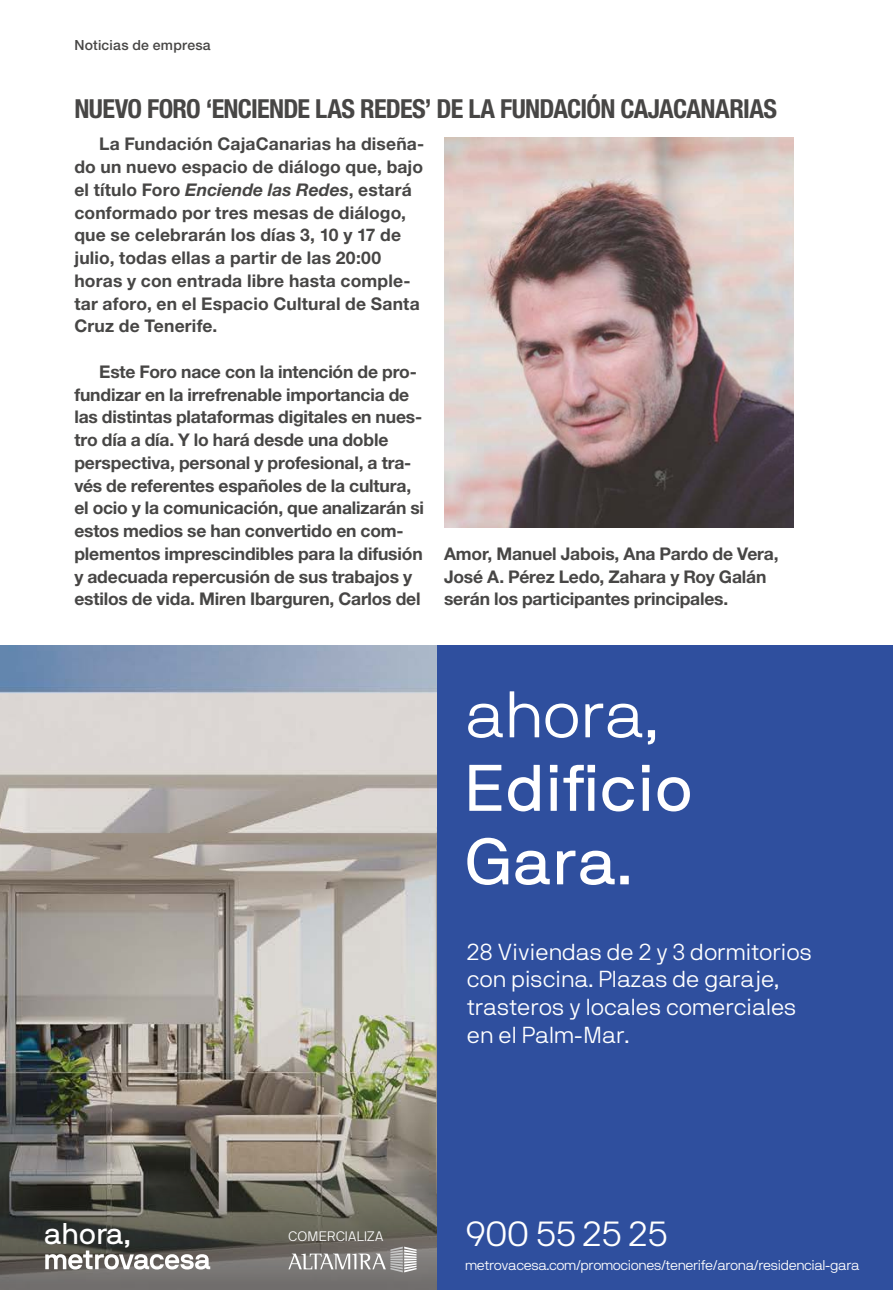
<style>
.page{position:relative;width:893px;height:1290px;background:#fff}
.page>*{position:absolute;margin:0;border:0;box-sizing:border-box;transform-origin:0 0}
.t1{font:65.27px/73.5px "NB International Pro";color:#fff}
.t2{font:300 65.27px "NB International Pro";color:#fff}
.t3{font:300 34.65px "NB International Pro";color:#fff}
.t4{font:29.75px "NB International Pro";color:#fff}
.t5{font:700 condensed 26.25px "Helvetica Neue LT Std";letter-spacing:-.025em;color:#474645}
.t6{font:300 23.1px/27.7px "NB International Pro";letter-spacing:-.005em;color:#fff}
.t7{font:700 17.5px/22.8px "Helvetica Neue LT Std";letter-spacing:-.01em;color:#474645}
.t8{font:700 17.5px/22.8px "Helvetica Neue LT Std";letter-spacing:.01em;color:#474645}
.t9{font:300 14px "NB International Pro";letter-spacing:-.03em;color:#fff}
.t10{font:500 14px "Helvetica Neue LT Std";letter-spacing:.015em;color:#474645}
.t11{font:300 13.65px "NB International Pro";color:#fff}
.s1{font-style:italic}
</style>
<div class="page">
<img style="left:444px;top:138px;width:350px;height:389px">
<img style="left:0;top:645px;width:438px;height:504px">
<svg style="left:0;top:1149px;width:438px;height:141px;background:#66645d"></svg>
<div style="left:438px;top:645px;width:455px;height:645px;background:#2f4f9e"></div>
<svg style="left:45px;top:1250px;width:165px;height:19px"></svg>
<svg style="left:288px;top:1246px;width:129px;height:26px;background:#969491"></svg>
<p class="t10" style="left:74px;top:36px;width:138px">Noticias de empresa</p>
<h3 class="t5" style="left:74px;top:93px;width:704px">NUEVO FORO ‘ENCIENDE LAS REDES’ DE LA FUNDACIÓN CAJACANARIAS</h3>
<p class="t8" style="left:74px;top:132px;width:351px;text-indent:25px">La Fundación CajaCanarias ha diseña&shy;do un nuevo espacio de diálogo que, bajo el título Foro <span class="s1">Enciende las Redes</span>, estará conformado por tres mesas de diálogo, que se celebrarán los días 3, 10 y 17 de julio, todas ellas a partir de las 20:00 horas y con entrada libre hasta comple&shy;tar aforo, en el Espacio Cultural de Santa Cruz de Tenerife.</p>
<p class="t7" style="left:74px;top:360px;width:351px;text-indent:25px">Este Foro nace con la intención de pro&shy;fundizar en la irrefrenable importancia de las distintas plataformas digitales en nues&shy;tro día a día. Y lo hará desde una doble perspectiva, personal y profesional, a tra&shy;vés de referentes españoles de la cultura, el ocio y la comunicación, que analizarán si estos medios se han convertido en com&shy;plementos imprescindibles para la difusión y adecuada repercusión de sus trabajos y estilos de vida. Miren Ibarguren, Carlos del</p>
<p class="t7" style="left:444px;top:542px;width:336px">Amor, Manuel Jabois, Ana Pardo de Vera,<br>José A. Pérez Ledo, Zahara y Roy Galán serán los participantes principales.</p>
<h1 class="t2" style="left:465px;top:678px;width:195px">ahora,</h1>
<h1 class="t1" style="left:465px;top:751px;width:229px">Edificio<br>Gara.</h1>
<h3 class="t6" style="left:467px;top:937px;width:347px">28 Viviendas de 2 y 3 dormitorios con piscina. Plazas de garaje, trasteros y locales comerciales en el Palm-Mar.</h3>
<h3 class="t4" style="left:44px;top:1217px;width:89px">ahora,</h3>
<p class="t11" style="left:288px;top:1229px;width:97px">COMERCIALIZA</p>
<h2 class="t3" style="left:465px;top:1214px;width:203px">900 55 25 25</h2>
<p class="t9" style="left:465px;top:1257px;width:396px">metrovacesa.com/promociones/tenerife/arona/residencial-gara</p>
</div>
